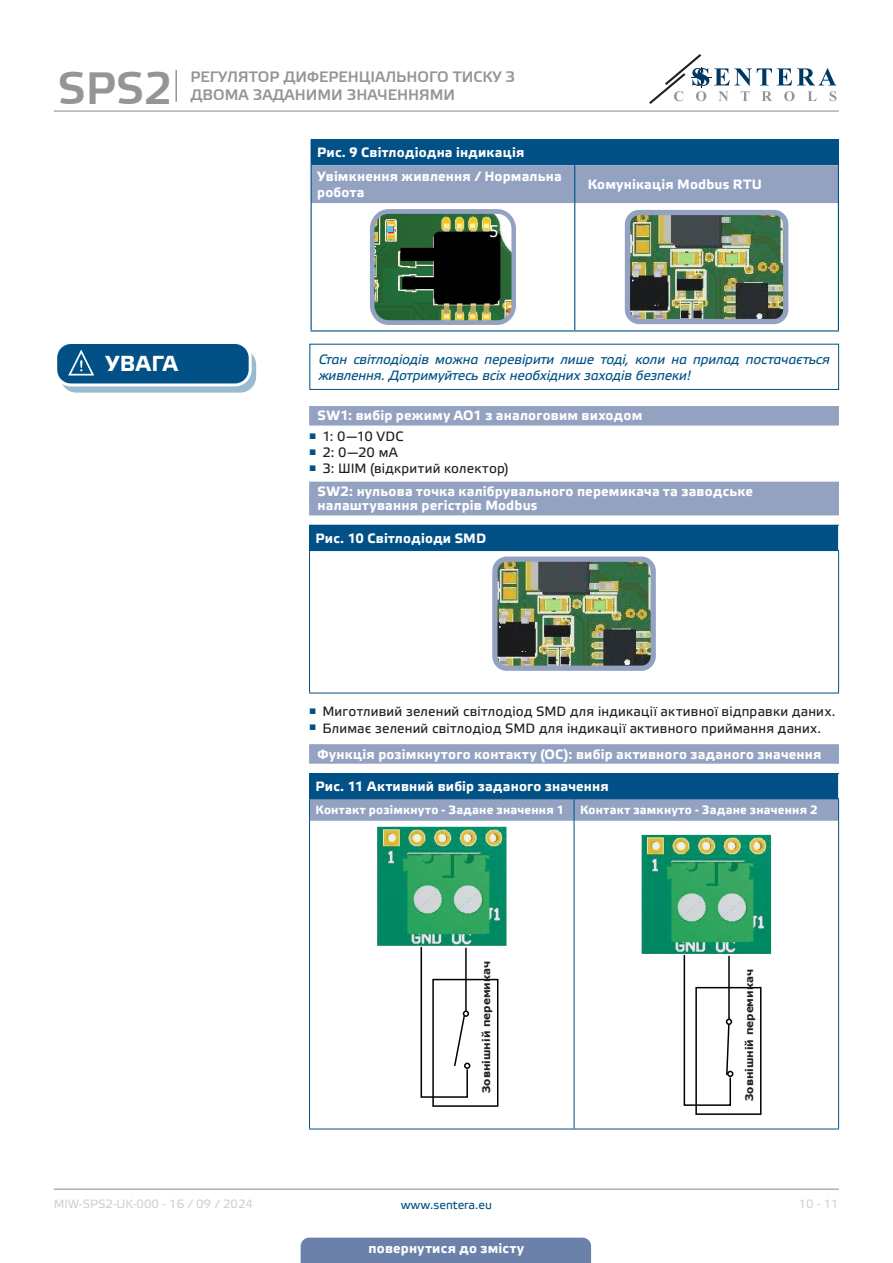
<style>
.page{position:relative;width:893px;height:1263px;background:#fff}
.page>*{position:absolute;margin:0;border:0;box-sizing:border-box;transform-origin:0 0}
.t1{font:45px "Etelka Medium Pro";color:#939598}
.t2{font:700 21.75px "Etelka Text Pro";letter-spacing:.015em;color:#fff}
.t3{font:16.2px "Verdana";color:#fff;scale:.95 1}
.t4{font:15px/18px "Etelka Medium Pro";color:#939598}
.Number-roman{font:700 13.5px "Etelka Text Pro";letter-spacing:.015em;color:#fff}
.t5{font:13.5px "Etelka Text Pro";letter-spacing:.015em;color:#231f20}
.table_text{font:700 13.5px/16.2px "Etelka Text Pro";letter-spacing:.015em;color:#fff}
.attention{font:italic 13.5px/16.2px "Etelka Text Pro";letter-spacing:-.005em;color:#015186}
.table_text-2{font:700 12px "Etelka Text Pro";letter-spacing:.02em;color:#fff}
.t6{font:12px "Etelka Text Pro";color:#d1d2d4}
.t7{font:12px "Etelka Text Pro";color:#015186}
.t8{font:700 10.5px "Verdana";color:#231f20}
</style>
<div class="page">
<hr style="left:54px;top:111px;width:785px;height:1px;background:#939598">
<hr style="left:54px;top:1188px;width:785px;height:2px;background:#939598">
<svg style="left:649px;top:54px;width:187px;height:50px"></svg>
<div style="left:301px;top:1237px;width:290px;height:26px;background:#6c81aa"></div>
<hr style="left:175px;top:70px;width:2px;height:32px;background:#939598">
<div style="left:309px;top:406px;width:530px;height:19px;background:#94a2c2"></div>
<div style="left:309px;top:482px;width:530px;height:19px;background:#94a2c2"></div>
<div style="left:309px;top:496px;width:530px;height:19px;background:#94a2c2"></div>
<div style="left:309px;top:744px;width:530px;height:20px;background:#94a2c2"></div>
<hr style="left:311px;top:139px;width:264px;height:1px;background:#015186">
<hr style="left:575px;top:139px;width:264px;height:1px;background:#015186">
<svg style="left:311px;top:140px;width:528px;height:63px;background:#5981aa"></svg>
<hr style="left:311px;top:203px;width:1px;height:127px;background:#015186">
<hr style="left:574px;top:165px;width:1px;height:38px;background:#015186">
<hr style="left:574px;top:203px;width:1px;height:127px;background:#015186">
<hr style="left:838px;top:203px;width:1px;height:127px;background:#015186">
<hr style="left:311px;top:330px;width:264px;height:1px;background:#015186">
<hr style="left:575px;top:330px;width:264px;height:1px;background:#015186">
<hr style="left:311px;top:165px;width:1px;height:38px;background:#015186">
<hr style="left:838px;top:165px;width:1px;height:38px;background:#015186">
<img style="left:376px;top:215px;width:134px;height:104px">
<div style="left:370px;top:209px;width:146px;height:116px;border:5px solid #94a2c2;border-radius:17px"></div>
<svg style="left:387px;top:226px;width:5px;height:6px"></svg>
<img style="left:631px;top:216px;width:151px;height:102px">
<div style="left:625px;top:210px;width:163px;height:114px;border:5px solid #94a2c2;border-radius:12px"></div>
<div style="left:61px;top:349px;width:194px;height:43px;background:linear-gradient(to right,#99b9cf,#9cbbd0);border-radius:15px"></div>
<div style="left:60px;top:349px;width:196px;height:44px;border:1px solid #015186;border-radius:15px"></div>
<div style="left:56px;top:342px;width:194px;height:43px;background:#015186;border-radius:15px"></div>
<div style="left:54px;top:341px;width:198px;height:45px;border:3px solid #fff;border-radius:15px"></div>
<svg style="left:67px;top:349px;width:38px;height:37px"></svg>
<div style="left:309px;top:344px;width:530px;height:46px;border:1px solid #015186"></div>
<div style="left:309px;top:525px;width:530px;height:25px;background:#015186"></div>
<svg style="left:838px;top:526px;width:1px;height:24px"></svg>
<hr style="left:309px;top:550px;width:530px;height:1px;background:#015186">
<hr style="left:309px;top:551px;width:1px;height:142px;background:#015186">
<hr style="left:309px;top:693px;width:530px;height:1px;background:#015186">
<hr style="left:838px;top:551px;width:1px;height:142px;background:#015186">
<img style="left:498px;top:562px;width:152px;height:103px">
<div style="left:492px;top:556px;width:164px;height:115px;border:5px solid #94a2c2;border-radius:12px"></div>
<hr style="left:309px;top:773px;width:265px;height:1px;background:#015186">
<hr style="left:574px;top:773px;width:265px;height:1px;background:#015186">
<hr style="left:309px;top:821px;width:1px;height:308px;background:#015186">
<hr style="left:309px;top:1129px;width:265px;height:1px;background:#015186">
<hr style="left:574px;top:1129px;width:265px;height:1px;background:#015186">
<svg style="left:309px;top:774px;width:530px;height:47px;background:#4576a1"></svg>
<hr style="left:574px;top:821px;width:1px;height:308px;background:#015186">
<hr style="left:838px;top:821px;width:1px;height:308px;background:#015186">
<img style="left:377px;top:827px;width:129px;height:119px">
<div style="left:432px;top:979px;width:66px;height:128px;border:2px solid #000"></div>
<div style="left:464px;top:1062px;width:6px;height:7px;border:2px solid #000;border-radius:50%"></div>
<svg style="left:420px;top:945px;width:49px;height:153px"></svg>
<div style="left:695px;top:987px;width:66px;height:128px;border:2px solid #000"></div>
<img style="left:642px;top:835px;width:129px;height:119px">
<svg style="left:683px;top:953px;width:50px;height:153px"></svg>
<h1 class="t1" style="left:58px;top:64px;width:116px">SPS2</h1>
<p class="t4" style="left:190px;top:69px;width:326px">РЕГУЛЯТОР ДИФЕРЕНЦІАЛЬНОГО ТИСКУ З<br>ДВОМА ЗАДАНИМИ ЗНАЧЕННЯМИ</p>
<p class="table_text" style="left:317px;top:145px;width:209px">Рис. 9 Світлодіодна індикація</p>
<p class="table_text" style="left:317px;top:169px;width:246px">Увімкнення живлення / Нормальна робота</p>
<p class="table_text" style="left:588px;top:177px;width:176px">Комунікація Modbus RTU</p>
<p class="t3" style="left:489px;top:220px;width:12px">5</p>
<p class="t2" style="left:106px;top:352px;width:74px">УВАГА</p>
<p class="attention" style="left:319px;top:352px;width:512px">Стан світлодіодів можна перевірити лише тоді, коли на прилад постачається живлення. Дотримуйтесь всіх необхідних заходів безпеки!</p>
<p class="Number-roman" style="left:318px;top:408px;width:326px">SW1: вибір режиму AO1 з аналоговим виходом</p>
<p class="t5" style="left:309px;top:429px;width:96px"><sup>■</sup> 1: 0—10 VDC</p>
<p class="t5" style="left:309px;top:445px;width:90px"><sup>■</sup> 2: 0—20 мA</p>
<p class="t5" style="left:309px;top:461px;width:201px"><sup>■</sup> 3: ШІМ (відкритий колектор)</p>
<p class="Number-roman" style="left:318px;top:484px;width:437px">SW2: нульова точка калібрувального перемикача та заводське</p>
<p class="Number-roman" style="left:318px;top:498px;width:221px">налаштування регістрів Modbus</p>
<p class="table_text" style="left:315px;top:531px;width:172px">Рис. 10 Світлодіоди SMD</p>
<p class="t5" style="left:309px;top:704px;width:528px"><sup>■</sup> Миготливий зелений світлодіод SMD для індикації активної відправки даних.</p>
<p class="t5" style="left:309px;top:721px;width:514px"><sup>■</sup> Блимає зелений світлодіод SMD для індикації активного приймання даних.</p>
<p class="Number-roman" style="left:318px;top:746px;width:505px">Функція розімкнутого контакту (OC): вибір активного заданого значення</p>
<p class="table_text" style="left:315px;top:779px;width:295px">Рис. 11 Активний вибір заданого значення</p>
<p class="table_text-2" style="left:315px;top:803px;width:250px">Контакт розімкнуто - Задане значення 1</p>
<p class="table_text-2" style="left:580px;top:803px;width:239px">Контакт замкнуто - Задане значення 2</p>
<p class="t8" style="left:479px;top:1093px;width:134px;rotate:-90deg">Зовнішній перемикач</p>
<p class="t8" style="left:742px;top:1101px;width:134px;rotate:-90deg">Зовнішній перемикач</p>
<p class="t6" style="left:54px;top:1197px;width:201px">MIW-SPS2-UK-000 - 16 / 09 / 2024</p>
<p class="t7" style="left:401px;top:1198px;width:93px">www.sentera.eu</p>
<p class="t6" style="left:799px;top:1197px;width:42px">10 - 11</p>
<p class="Number-roman" style="left:369px;top:1240px;width:157px">повернутися до змісту</p>
</div>
